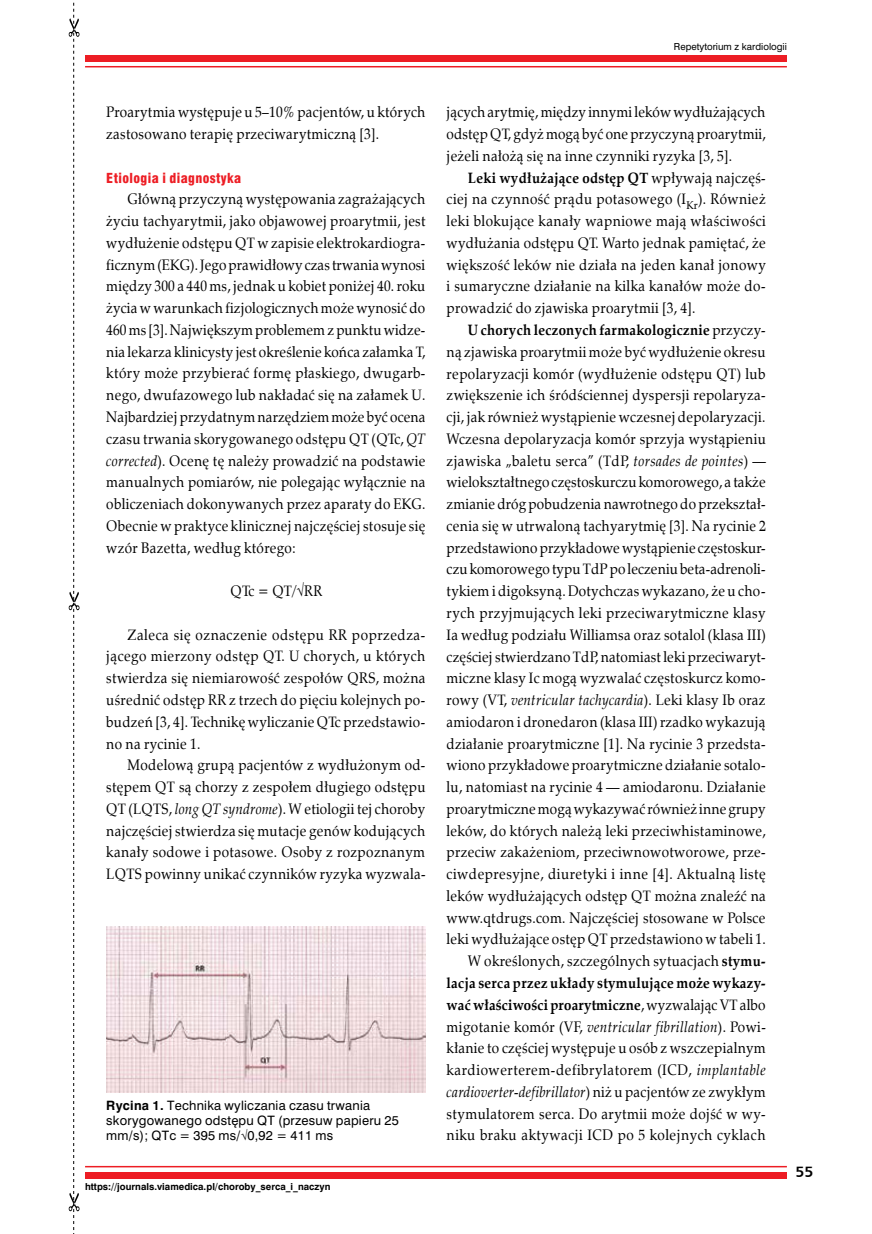
<style>
.page{position:relative;width:872px;height:1234px;background:#fff}
.page>*{position:absolute;margin:0;border:0;box-sizing:border-box;transform-origin:0 0}
.t1{font:15px/21.8px "Zapf Calligr EU";letter-spacing:.025em;color:#000;text-align:justify;scale:.9 1}
.t2{font:700 15px "Humnst 777 EU";color:#000}
.t3{font:13.5px "Swis 721 Blk Cn EU";letter-spacing:.025em;color:#ed1d24}
.t4{font:12px/14.7px "Swis 721 PL";letter-spacing:.02em;color:#000}
.t5{font:700 9px "Swis 721 PL";color:#000}
.t6{font:9px "Swis 721 PL";color:#000}
.s1{font-style:italic}
.s2{font-weight:700}
</style>
<div class="page">
<div style="left:85px;top:55px;width:702px;height:7px;background:#ed1d24"></div>
<hr style="left:85px;top:66px;width:702px;height:1px;background:#ed1d24">
<div style="left:85px;top:1171px;width:702px;height:7px;background:#ed1d24"></div>
<hr style="left:85px;top:1165px;width:702px;height:2px;background:#ed1d24">
<svg style="left:69px;top:2px;width:10px;height:1228px"></svg>
<img style="left:106px;top:926px;width:319px;height:165px">
<p class="t6" style="left:674px;top:40px;width:114px">Repetytorium z kardiologii</p>
<p class="t1" style="left:106px;top:102px;width:356px">Proarytmia występuje u 5–10% pacjentów, u których zastosowano terapię przeciwarytmiczną [3].</p>
<p class="t3" style="left:106px;top:169px;width:136px">Etiologia i diagnostyka</p>
<p class="t1" style="left:106px;top:189px;width:356px;text-indent:21px">Główną przyczyną występowania zagrażających życiu tachyarytmii, jako objawowej proarytmii, jest wydłużenie odstępu QT w zapisie elektrokardiogra&shy;ficznym (EKG). Jego prawidłowy czas trwania wynosi między 300 a 440 ms, jednak u kobiet poniżej 40. roku życia w warunkach fizjologicznych może wynosić do 460 ms [3]. Największym problemem z punktu widze&shy;nia lekarza klinicysty jest określenie końca załamka T, który może przybierać formę płaskiego, dwugarb&shy;nego, dwufazowego lub nakładać się na załamek U.<br>Najbardziej przydatnym narzędziem może być ocena czasu trwania skorygowanego odstępu QT (QTc, <span class="s1">QT corrected</span>). Ocenę tę należy prowadzić na podstawie manualnych pomiarów, nie polegając wyłącznie na obliczeniach dokonywanych przez aparaty do EKG.<br>Obecnie w praktyce klinicznej najczęściej stosuje się wzór Bazetta, według którego:</p>
<p class="t1" style="left:230px;top:580px;width:103px">QTc = QT/√RR</p>
<p class="t1" style="left:106px;top:624px;width:356px;text-indent:21px">Zaleca się oznaczenie odstępu RR poprzedza&shy;jącego mierzony odstęp QT. U chorych, u których stwierdza się niemiarowość zespołów QRS, można uśrednić odstęp RR z trzech do pięciu kolejnych po&shy;budzeń [3, 4]. Technikę wyliczanie QTc przedstawio&shy;no na rycinie 1.</p>
<p class="t1" style="left:106px;top:754px;width:356px;text-indent:21px">Modelową grupą pacjentów z wydłużonym od&shy;stępem QT są chorzy z zespołem długiego odstępu QT (LQTS, <span class="s1">long QT syndrome</span>). W etiologii tej choroby najczęściej stwierdza się mutacje genów kodujących kanały sodowe i potasowe. Osoby z rozpoznanym LQTS powinny unikać czynników ryzyka wyzwala-</p>
<p class="t4" style="left:106px;top:1097px;width:294px"><span class="s2">Rycina 1.</span> Technika wyliczania czasu trwania skorygowanego odstępu QT (przesuw papieru 25 mm/s); QTc = 395 ms/√0,92 = 411 ms</p>
<p class="t5" style="left:85px;top:1180px;width:247px">https://journals.viamedica.pl/choroby_serca_i_naczyn</p>
<p class="t1" style="left:446px;top:102px;width:356px">jących arytmię, między innymi leków wydłużających odstęp QT, gdyż mogą być one przyczyną proarytmii, jeżeli nałożą się na inne czynniki ryzyka [3, 5].</p>
<p class="t1" style="left:446px;top:167px;width:356px;text-indent:21px"><span class="s2">Leki wydłużające odstęp QT</span> wpływają najczęś&shy;ciej na czynność prądu potasowego (I<sub>Kr</sub>). Również leki blokujące kanały wapniowe mają właściwości wydłużania odstępu QT. Warto jednak pamiętać, że większość leków nie działa na jeden kanał jonowy i sumaryczne działanie na kilka kanałów może do&shy;prowadzić do zjawiska proarytmii [3, 4].</p>
<p class="t1" style="left:446px;top:319px;width:356px;text-align:right"><span class="s2">U chorych leczonych farmakologicznie</span> przyczy-<br>ną zjawiska proarytmii może być wydłużenie okresu repolaryzacji komór (wydłużenie odstępu QT) lub zwiększenie ich śródściennej dyspersji repolaryza&shy;cji, jak również wystąpienie wczesnej depolaryzacji.<br>Wczesna depolaryzacja komór sprzyja wystąpieniu zjawiska „baletu serca” (TdP, <span class="s1">torsades de pointes</span>) — wielokształtnego częstoskurczu komorowego, a także zmianie dróg pobudzenia nawrotnego do przekształ&shy;cenia się w utrwaloną tachyarytmię [3]. Na rycinie 2 przedstawiono przykładowe wystąpienie częstoskur&shy;czu komorowego typu TdP po leczeniu beta-adrenoli&shy;tykiem i digoksyną. Dotychczas wykazano, że u cho&shy;rych przyjmujących leki przeciwarytmiczne klasy Ia według podziału Williamsa oraz sotalol (klasa III) częściej stwierdzano TdP, natomiast leki przeciwaryt&shy;miczne klasy Ic mogą wyzwalać częstoskurcz komo&shy;rowy (VT, <span class="s1">ventricular tachycardia</span>). Leki klasy Ib oraz amiodaron i dronedaron (klasa III) rzadko wykazują działanie proarytmiczne [1]. Na rycinie 3 przedsta&shy;wiono przykładowe proarytmiczne działanie sotalo&shy;lu, natomiast na rycinie 4 — amiodaronu. Działanie proarytmiczne mogą wykazywać również inne grupy leków, do których należą leki przeciwhistaminowe, przeciw zakażeniom, przeciwnowotworowe, prze&shy;ciwdepresyjne, diuretyki i inne [4]. Aktualną listę leków wydłużających odstęp QT można znaleźć na www.qtdrugs.com. Najczęściej stosowane w Polsce leki wydłużające ostęp QT przedstawiono w tabeli 1.<br>W określonych, szczególnych sytuacjach <span class="s2">stymu&shy;lacja serca przez układy stymulujące może wykazy&shy;wać właściwości proarytmiczne</span>, wyzwalając VT albo migotanie komór (VF, <span class="s1">ventricular fibrillation</span>). Powi&shy;kłanie to częściej występuje u osób z wszczepialnym kardiowerterem-defibrylatorem (ICD, <span class="s1">implantable cardioverter-defibrillator</span>) niż u pacjentów ze zwykłym stymulatorem serca. Do arytmii może dojść w wy&shy;niku braku aktywacji ICD po 5 kolejnych cyklach</p>
<p class="t2" style="left:795px;top:1162px;width:20px">55</p>
</div>
